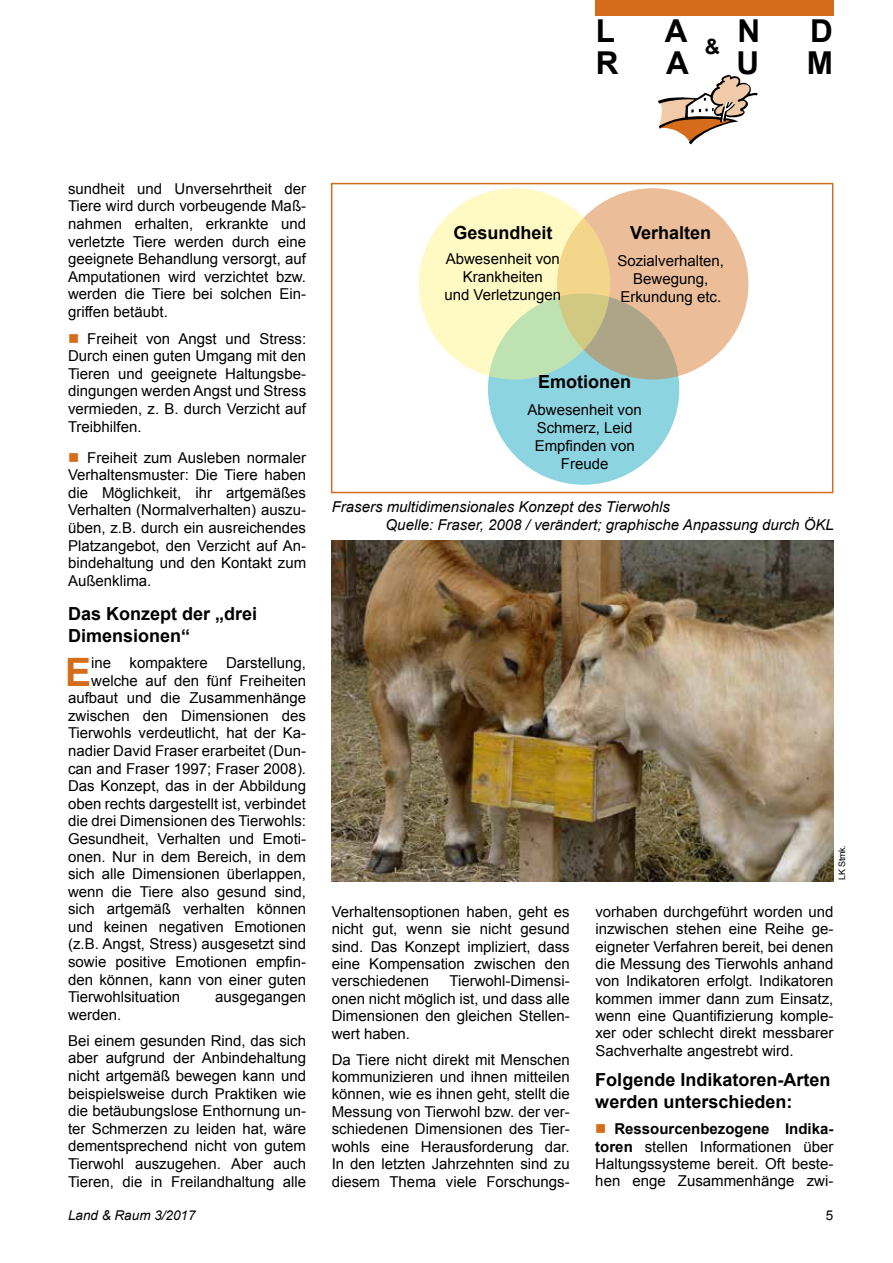
<style>
.page{position:relative;width:893px;height:1263px;background:#fff}
.page>*{position:absolute;margin:0;border:0;box-sizing:border-box;transform-origin:0 0}
.t1{font:700 39.15px "Arial";color:#d46c1b}
.t2{font:700 31.5px "Arial";color:#000}
.t3{font:700 21px "Arial";color:#000}
.t4{font:700 18px/21.9px "Arial";color:#000}
.t5{font:15px/17.5px "Arial";color:#000;text-align:justify}
.t6{font:italic 15px/18px "Arial";color:#000}
.t7{font:italic 13.5px "Arial";color:#000}
.t8{font:13.5px "Arial";color:#000}
.t9{font:9px "Arial";letter-spacing:-.02em;color:#000}
.s1{color:#d46c1b}
.s2{font-weight:700}
</style>
<div class="page">
<div style="left:595px;top:0;width:238px;height:16px;background:#d46c1b"></div>
<svg style="left:658px;top:75px;width:99px;height:69px"></svg>
<div style="left:488px;top:293px;width:191px;height:192px;background:#8dd4e1;border-radius:50%"></div>
<svg style="left:557px;top:188px;width:191px;height:191px;background:#deb895"></svg>
<svg style="left:419px;top:188px;width:191px;height:191px;background:#f0efb6"></svg>
<img style="left:332px;top:540px;width:501px;height:341px">
<div style="left:331px;top:183px;width:502px;height:310px;border:2px solid #d46c1b"></div>
<h2 class="t2" style="left:596px;top:10px;width:21px">L</h2>
<h2 class="t2" style="left:665px;top:10px;width:24px">a</h2>
<h2 class="t2" style="left:737px;top:10px;width:24px">n</h2>
<h2 class="t2" style="left:810px;top:10px;width:24px">d</h2>
<h2 class="t2" style="left:596px;top:42px;width:24px">R</h2>
<h2 class="t2" style="left:666px;top:42px;width:24px">a</h2>
<h2 class="t2" style="left:736px;top:42px;width:24px">u</h2>
<h2 class="t2" style="left:807px;top:42px;width:28px">m</h2>
<h3 class="t3" style="left:705px;top:33px;width:17px">&amp;</h3>
<p class="t5" style="left:68px;top:180px;width:240px">sundheit und Unversehrtheit der Tiere wird durch vorbeugende Maß&shy;nahmen erhalten, erkrankte und verletzte Tiere werden durch eine geeignete Behandlung versorgt, auf Amputationen wird verzichtet bzw. werden die Tiere bei solchen Ein&shy;griffen betäubt.</p>
<p class="t5" style="left:68px;top:330px;width:240px"><span class="s1">■</span> Freiheit von Angst und Stress:<br>Durch einen guten Umgang mit den Tieren und geeignete Haltungsbe&shy;dingungen werden Angst und Stress vermieden, z. B. durch Verzicht auf Treibhilfen.</p>
<p class="t5" style="left:68px;top:449px;width:240px"><span class="s1">■</span> Freiheit zum Ausleben normaler Verhaltensmuster: Die Tiere haben die Möglichkeit, ihr artgemäßes Verhalten (Normalverhalten) auszu&shy;üben, z.B. durch ein ausreichendes Platzangebot, den Verzicht auf An&shy;bindehaltung und den Kontakt zum Außenklima.</p>
<p class="t4" style="left:68px;top:604px;width:191px">Das Konzept der „drei<br>Dimensionen“</p>
<h1 class="t1" style="left:65px;top:646px;width:28px">E</h1>
<p class="t5" style="left:91px;top:654px;width:216px">ine kompaktere Darstellung,</p>
<p class="t5" style="left:91px;top:672px;width:216px">welche auf den fünf Freiheiten</p>
<p class="t5" style="left:68px;top:689px;width:240px">aufbaut und die Zusammenhänge</p>
<p class="t5" style="left:68px;top:707px;width:240px">zwischen den Dimensionen des</p>
<p class="t5" style="left:68px;top:724px;width:240px">Tierwohls verdeutlicht, hat der Ka-</p>
<p class="t5" style="left:68px;top:742px;width:240px">nadier David Fraser erarbeitet (Dun-</p>
<p class="t5" style="left:68px;top:760px;width:240px">can and Fraser 1997; Fraser 2008).</p>
<p class="t5" style="left:68px;top:777px;width:240px">Das Konzept, das in der Abbildung</p>
<p class="t5" style="left:68px;top:795px;width:240px">oben rechts dargestellt ist, verbindet</p>
<p class="t5" style="left:68px;top:812px;width:240px">die drei Dimensionen des Tierwohls:</p>
<p class="t5" style="left:68px;top:830px;width:240px">Gesundheit, Verhalten und Emoti-</p>
<p class="t5" style="left:68px;top:848px;width:240px">onen. Nur in dem Bereich, in dem</p>
<p class="t5" style="left:68px;top:865px;width:240px">sich alle Dimensionen überlappen,</p>
<p class="t5" style="left:68px;top:883px;width:240px">wenn die Tiere also gesund sind,</p>
<p class="t5" style="left:68px;top:900px;width:240px">sich artgemäß verhalten können</p>
<p class="t5" style="left:68px;top:918px;width:240px">und keinen negativen Emotionen</p>
<p class="t5" style="left:68px;top:935px;width:240px">(z.B. Angst, Stress) ausgesetzt sind</p>
<p class="t5" style="left:68px;top:953px;width:240px">sowie positive Emotionen empfin-</p>
<p class="t5" style="left:68px;top:971px;width:240px">den können, kann von einer guten</p>
<p class="t5" style="left:68px;top:988px;width:113px">Tierwohlsituation</p>
<p class="t5" style="left:215px;top:988px;width:92px">ausgegangen</p>
<p class="t5" style="left:68px;top:1001px;width:240px;line-height:26.1px">werden.<br>Bei einem gesunden Rind, das sich</p>
<p class="t5" style="left:68px;top:1049px;width:240px">aber aufgrund der Anbindehaltung nicht artgemäß bewegen kann und beispielsweise durch Praktiken wie die betäubungslose Enthornung un&shy;ter Schmerzen zu leiden hat, wäre dementsprechend nicht von gutem Tierwohl auszugehen. Aber auch Tieren, die in Freilandhaltung alle</p>
<p class="t4" style="left:453px;top:223px;width:101px">Gesundheit</p>
<p class="t5" style="left:444px;top:250px;width:118px;line-height:18px;text-align:center">Abwesenheit von<br>Krankheiten<br>und Verletzungen</p>
<p class="t4" style="left:630px;top:223px;width:83px">Verhalten</p>
<p class="t5" style="left:617px;top:252px;width:108px;line-height:18px;text-align:center">Sozialverhalten,<br>Bewegung,<br>Erkundung etc.</p>
<p class="t4" style="left:538px;top:372px;width:95px">Emotionen</p>
<p class="t5" style="left:528px;top:401px;width:116px;line-height:18px;text-align:center">Abwesenheit von<br>Schmerz, Leid<br>Empfinden von<br>Freude</p>
<p class="t6" style="left:386px;top:498px;width:450px;text-indent:-54px">Frasers multidimensionales Konzept des Tierwohls<br>Quelle: Fraser, 2008 / verändert; graphische Anpassung durch ÖKL</p>
<p class="t5" style="left:332px;top:903px;width:240px">Verhaltensoptionen haben, geht es nicht gut, wenn sie nicht gesund sind. Das Konzept impliziert, dass eine Kompensation zwischen den verschiedenen</p>
<p class="t5" style="left:332px;top:972px;width:240px;text-indent:118px">Tierwohl-Dimensi&shy;onen nicht möglich ist, und dass alle Dimensionen den gleichen Stellen&shy;wert haben.</p>
<p class="t5" style="left:332px;top:1051px;width:240px">Da Tiere nicht direkt mit Menschen kommunizieren und ihnen mitteilen können, wie es ihnen geht, stellt die Messung von Tierwohl bzw. der ver&shy;schiedenen Dimensionen des Tier&shy;wohls eine Herausforderung dar.<br>In den letzten Jahrzehnten sind zu diesem Thema viele Forschungs-</p>
<p class="t9" style="left:836px;top:880px;width:37px;rotate:-90deg">LK Stmk.</p>
<p class="t5" style="left:595px;top:903px;width:240px">vorhaben durchgeführt worden und inzwischen stehen eine Reihe ge&shy;eigneter Verfahren bereit, bei denen die Messung des Tierwohls anhand von Indikatoren erfolgt. Indikatoren kommen immer dann zum Einsatz, wenn eine Quantifizierung komple&shy;xer oder schlecht direkt messbarer Sachverhalte angestrebt wird.</p>
<p class="t4" style="left:595px;top:1069px;width:237px">Folgende Indikatoren-Arten werden unterschieden:</p>
<p class="t5" style="left:595px;top:1120px;width:240px"><span class="s1">■</span> <span class="s2">Ressourcenbezogene Indika&shy;toren</span> stellen Informationen über Haltungssysteme bereit. Oft beste&shy;hen enge Zusammenhänge zwi-</p>
<p class="t7" style="left:68px;top:1207px;width:129px">Land &amp; Raum 3/2017</p>
<p class="t8" style="left:826px;top:1207px;width:9px">5</p>
</div>
